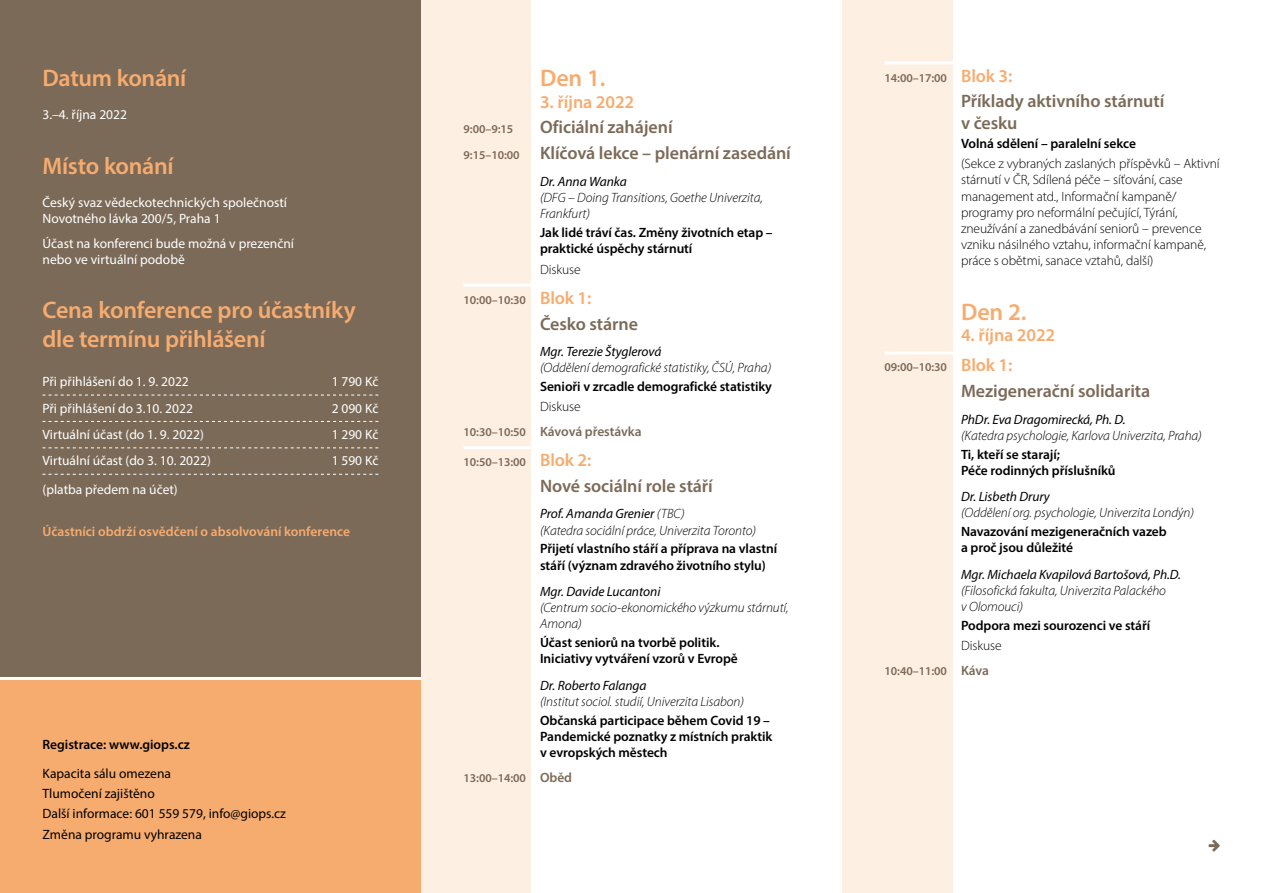
<style>
.page{position:relative;width:1263px;height:893px;background:#fff}
.page>*{position:absolute;margin:0;border:0;box-sizing:border-box;transform-origin:0 0}
.t1{font:600 24px/28.8px "Myriad Pro";letter-spacing:-.01em;color:#f7ac6f}
.t2{font:600 18px/25.8px "Myriad Pro";letter-spacing:-.005em;color:#7b6a58}
.t3{font:600 18px "Myriad Pro";letter-spacing:-.005em;color:#f7ac6f}
.t4{font:600 13.5px/16.2px "Myriad Pro";letter-spacing:-.005em;color:#000}
.t5{font:italic 300 13.5px/16.2px "Myriad Pro";letter-spacing:-.005em;color:#000}
.t6{font:13.5px/16.2px "Myriad Pro";color:#fff}
.t7{font:300 13.5px/16.2px "Myriad Pro";letter-spacing:-.005em;color:#000}
.t8{font:italic 13.5px "Myriad Pro";letter-spacing:-.005em;color:#000}
.t9{font:13.5px/20.4px "Myriad Pro";color:#000}
.t10{font:600 13.5px "Myriad Pro";color:#f7ac6f}
.t11{font:600 13.5px/24.8px "Myriad Pro";letter-spacing:-.005em;color:#7b6a58}
.t12{font:600 12px "Myriad Pro";letter-spacing:-.005em;color:#7b6a58}
.s1{font-size:12px}
.s2{font-size:18px;color:#f7ac6f}
.s3{font-weight:300;color:#000}
.s4{font-weight:400}
.s5{font-size:13.5px}
</style>
<div class="page">
<div style="left:0;top:680px;width:421px;height:213px;background:#f7ac6f"></div>
<div style="left:421px;top:0;width:109px;height:893px;background:#feefe3"></div>
<div style="left:842px;top:0;width:110px;height:893px;background:#feefe3"></div>
<div style="left:0;top:0;width:421px;height:676px;background:#7b6a58"></div>
<svg style="left:43px;top:395px;width:335px;height:1px"></svg>
<svg style="left:43px;top:421px;width:335px;height:1px"></svg>
<svg style="left:43px;top:447px;width:335px;height:1px"></svg>
<svg style="left:43px;top:474px;width:335px;height:1px"></svg>
<hr style="left:463px;top:284px;width:336px;height:3px;background:#fff">
<hr style="left:463px;top:446px;width:336px;height:3px;background:#fff">
<hr style="left:884px;top:62px;width:336px;height:3px;background:#fff">
<hr style="left:884px;top:351px;width:336px;height:3px;background:#fff">
<h1 class="t1" style="left:43px;top:63px;width:145px">Datum konání</h1>
<p class="t6" style="left:43px;top:106px;width:86px">3.–4. října 2022</p>
<h1 class="t1" style="left:43px;top:150px;width:133px">Místo konání</h1>
<p class="t6" style="left:43px;top:194px;width:246px">Český svaz vědeckotechnických společností<br>Novotného lávka 200/5, Praha 1</p>
<p class="t6" style="left:43px;top:235px;width:253px">Účast na konferenci bude možná v prezenční nebo ve virtuální podobě</p>
<h1 class="t1" style="left:43px;top:295px;width:315px">Cena konference pro účastníky dle termínu přihlášení</h1>
<p class="t6" style="left:43px;top:373px;width:148px">Při přihlášení do 1. 9. 2022</p>
<p class="t6" style="left:332px;top:373px;width:48px">1 790 Kč</p>
<p class="t6" style="left:43px;top:400px;width:152px">Při přihlášení do 3.10. 2022</p>
<p class="t6" style="left:332px;top:400px;width:48px">2 090 Kč</p>
<p class="t6" style="left:43px;top:426px;width:163px">Virtuální účast (do 1. 9. 2022)</p>
<p class="t6" style="left:332px;top:426px;width:48px">1 290 Kč</p>
<p class="t6" style="left:43px;top:453px;width:170px">Virtuální účast (do 3. 10. 2022)</p>
<p class="t6" style="left:332px;top:453px;width:48px">1 590 Kč</p>
<p class="t6" style="left:43px;top:481px;width:137px">(platba předem na účet)</p>
<p class="t10" style="left:43px;top:523px;width:309px">Účastníci obdrží osvědčení o absolvování konference</p>
<p class="t4" style="left:43px;top:736px;width:149px">Registrace: www.giops.cz</p>
<p class="t9" style="left:43px;top:763px;width:245px">Kapacita sálu omezena<br>Tlumočení zajištěno<br>Další informace: 601 559 579, info@giops.cz<br>Změna programu vyhrazena</p>
<h1 class="t1" style="left:540px;top:63px;width:67px">Den 1.</h1>
<h2 class="t3" style="left:540px;top:90px;width:96px">3. října 2022</h2>
<h2 class="t2" style="left:463px;top:114px;width:329px;text-indent:77px">Oficiální zahájení<br><span class="s1">9:15–10:00</span> Klíčová lekce – plenární zasedání</h2>
<p class="t8" style="left:540px;top:173px;width:88px">Dr. Anna Wanka</p>
<p class="t5" style="left:540px;top:189px;width:224px">(DFG – Doing Transitions, Goethe Univerzita,<br>Frankfurt)</p>
<p class="t4" style="left:540px;top:224px;width:234px">Jak lidé tráví čas. Změny životních etap – praktické úspěchy stárnutí</p>
<p class="t7" style="left:540px;top:261px;width:42px">Diskuse</p>
<p class="t12" style="left:463px;top:292px;width:129px">10:00–10:30 <span class="s2">Blok 1:</span></p>
<h2 class="t2" style="left:540px;top:310px;width:99px">Česko stárne</h2>
<p class="t8" style="left:540px;top:343px;width:123px">Mgr. Terezie Štyglerová</p>
<p class="t5" style="left:540px;top:359px;width:233px">(Oddělení demografické statistiky, ČSÚ, Praha)</p>
<p class="t4" style="left:540px;top:378px;width:233px">Senioři v zrcadle demografické statistiky</p>
<p class="t11" style="left:463px;top:394px;width:180px;text-indent:77px"><span class="s3">Diskuse<br></span><span class="s1">10:30–10:50</span> Kávová přestávka</p>
<p class="t12" style="left:463px;top:454px;width:129px">10:50–13:00 <span class="s2">Blok 2:</span></p>
<h2 class="t2" style="left:540px;top:473px;width:174px">Nové sociální role stáří</h2>
<p class="t5" style="left:540px;top:506px;width:218px"><span class="s4">Prof. Amanda Grenier</span> (TBC)<br>(Katedra sociální práce, Univerzita Toronto)</p>
<p class="t4" style="left:540px;top:540px;width:239px">Přijetí vlastního stáří a příprava na vlastní stáří (význam zdravého životního stylu)</p>
<p class="t8" style="left:540px;top:583px;width:122px">Mgr. Davide Lucantoni</p>
<p class="t5" style="left:540px;top:599px;width:250px">(Centrum socio-ekonomického výzkumu stárnutí,<br>Amona)</p>
<p class="t4" style="left:540px;top:634px;width:199px">Účast seniorů na tvorbě politik.<br>Iniciativy vytváření vzorů v Evropě</p>
<p class="t8" style="left:540px;top:677px;width:108px">Dr. Roberto Falanga</p>
<p class="t5" style="left:540px;top:693px;width:205px">(Institut sociol. studií, Univerzita Lisabon)</p>
<p class="t4" style="left:540px;top:712px;width:234px">Občanská participace během Covid 19 –<br>Pandemické poznatky z místních praktik v evropských městech</p>
<p class="t12" style="left:463px;top:770px;width:110px">13:00–14:00 <span class="s5">Oběd</span></p>
<p class="t12" style="left:463px;top:122px;width:51px">9:00–9:15</p>
<p class="t12" style="left:884px;top:70px;width:129px">14:00–17:00 <span class="s2">Blok 3:</span></p>
<h2 class="t2" style="left:961px;top:90px;width:205px;line-height:21.6px">Příklady aktivního stárnutí v česku</h2>
<p class="t4" style="left:961px;top:135px;width:176px">Volná sdělení – paralelní sekce</p>
<p class="t7" style="left:961px;top:155px;width:260px">(Sekce z vybraných zaslaných příspěvků – Aktivní stárnutí v ČR, Sdílená péče – síťování, case management atd., Informační kampaně/ programy pro neformální pečující, Týrání, zneužívání a zanedbávání seniorů – prevence vzniku násilného vztahu, informační kampaně, práce s obětmi, sanace vztahů, další)</p>
<h1 class="t1" style="left:961px;top:297px;width:67px">Den 2.</h1>
<h2 class="t3" style="left:961px;top:324px;width:96px">4. října 2022</h2>
<p class="t12" style="left:884px;top:360px;width:129px">09:00–10:30 <span class="s2">Blok 1:</span></p>
<h2 class="t2" style="left:961px;top:378px;width:191px">Mezigenerační solidarita</h2>
<p class="t8" style="left:961px;top:411px;width:166px">PhDr. Eva Dragomirecká, Ph. D.</p>
<p class="t5" style="left:961px;top:427px;width:242px">(Katedra psychologie, Karlova Univerzita, Praha)</p>
<p class="t4" style="left:961px;top:446px;width:156px">Ti, kteří se starají;<br>Péče rodinných příslušníků</p>
<p class="t8" style="left:961px;top:488px;width:90px">Dr. Lisbeth Drury</p>
<p class="t5" style="left:961px;top:505px;width:235px">(Oddělení org. psychologie, Univerzita Londýn)</p>
<p class="t4" style="left:961px;top:523px;width:207px">Navazování mezigeneračních vazeb a proč jsou důležité</p>
<p class="t8" style="left:961px;top:566px;width:222px">Mgr. Michaela Kvapilová Bartošová, Ph.D.</p>
<p class="t5" style="left:961px;top:582px;width:206px">(Filosofická fakulta, Univerzita Palackého v Olomouci)</p>
<p class="t4" style="left:961px;top:617px;width:191px">Podpora mezi sourozenci ve stáří</p>
<p class="t7" style="left:961px;top:638px;width:42px">Diskuse</p>
<p class="t12" style="left:884px;top:663px;width:106px">10:40–11:00 <span class="s5">Káva</span></p>
</div>
